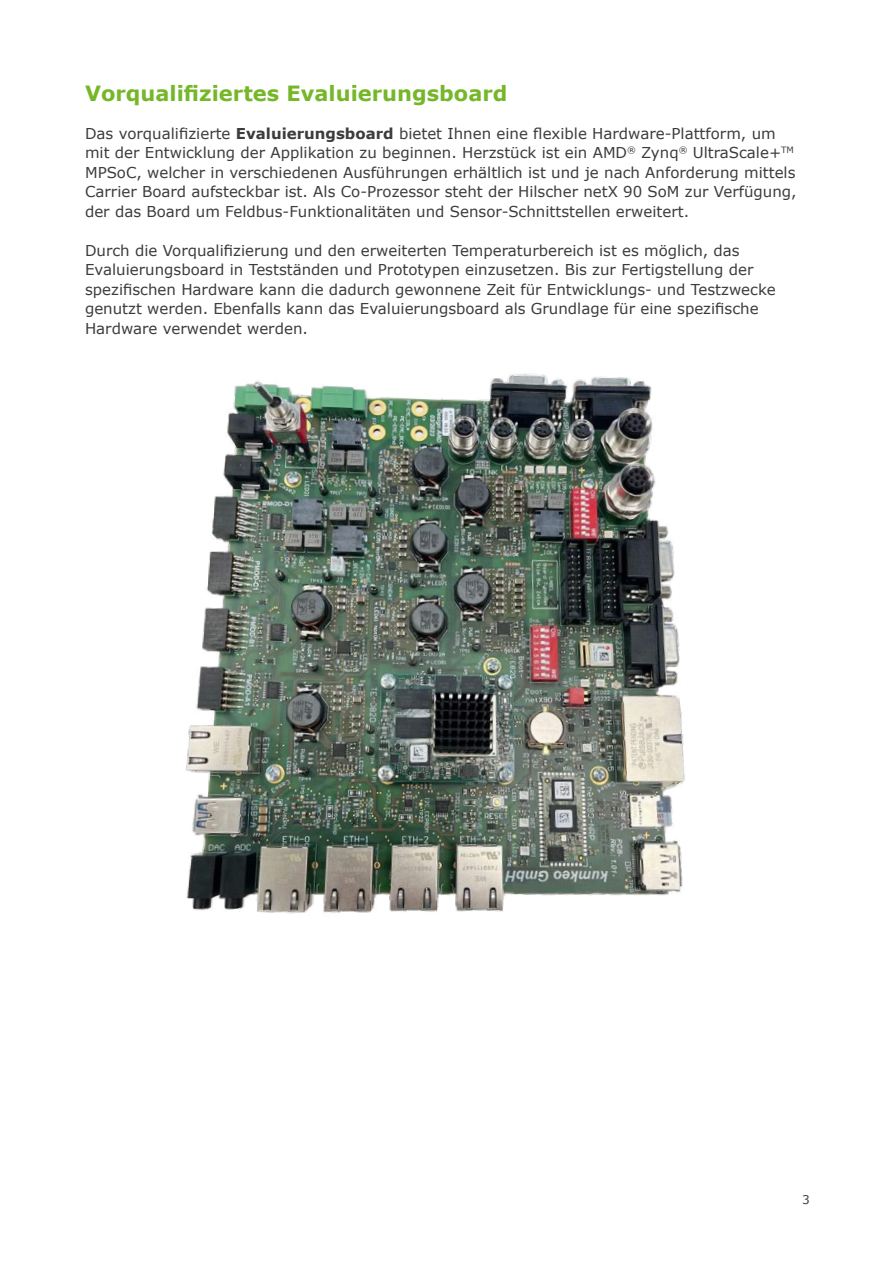
<style>
.page{position:relative;width:893px;height:1263px;background:#fff}
.page>*{position:absolute;margin:0;border:0;box-sizing:border-box;transform-origin:0 0}
.t1{font:700 21px "Verdana";color:#76b72a}
.t2{font:15px/19.5px "Verdana";color:#3c3c3b}
.t3{font:12px "Verdana";color:#3c3c3b}
.s1{font-weight:700}
</style>
<div class="page">
<img style="left:186px;top:373px;width:499px;height:541px">
<h1 class="t1" style="left:85px;top:79px;width:424px">Vorquali昀椀ziertes Evaluierungsboard</h1>
<p class="t2" style="left:85px;top:123px;width:713px">Das vorquali昀椀zierte <span class="s1">Evaluierungsboard</span> bietet Ihnen eine 昀氀exible Hardware-Plattform, um mit der Entwicklung der Applikation zu beginnen. Herzstück ist ein AMD<sup>®</sup> Zynq<sup>®</sup> UltraScale+<sup>TM </sup>MPSoC, welcher in verschiedenen Ausführungen erhältlich ist und je nach Anforderung mittels Carrier Board aufsteckbar ist. Als Co-Prozessor steht der Hilscher netX 90 SoM zur Verfügung, der das Board um Feldbus-Funktionalitäten und Sensor-Schnittstellen erweitert.</p>
<p class="t2" style="left:85px;top:240px;width:692px">Durch die Vorquali昀椀zierung und den erweiterten Temperaturbereich ist es möglich, das Evaluierungsboard in Testständen und Prototypen einzusetzen. Bis zur Fertigstellung der spezi昀椀schen Hardware kann die dadurch gewonnene Zeit für Entwicklungs- und Testzwecke genutzt werden. Ebenfalls kann das Evaluierungsboard als Grundlage für eine spezi昀椀sche Hardware verwendet werden.</p>
<p class="t3" style="left:802px;top:1195px;width:9px">3</p>
</div>
